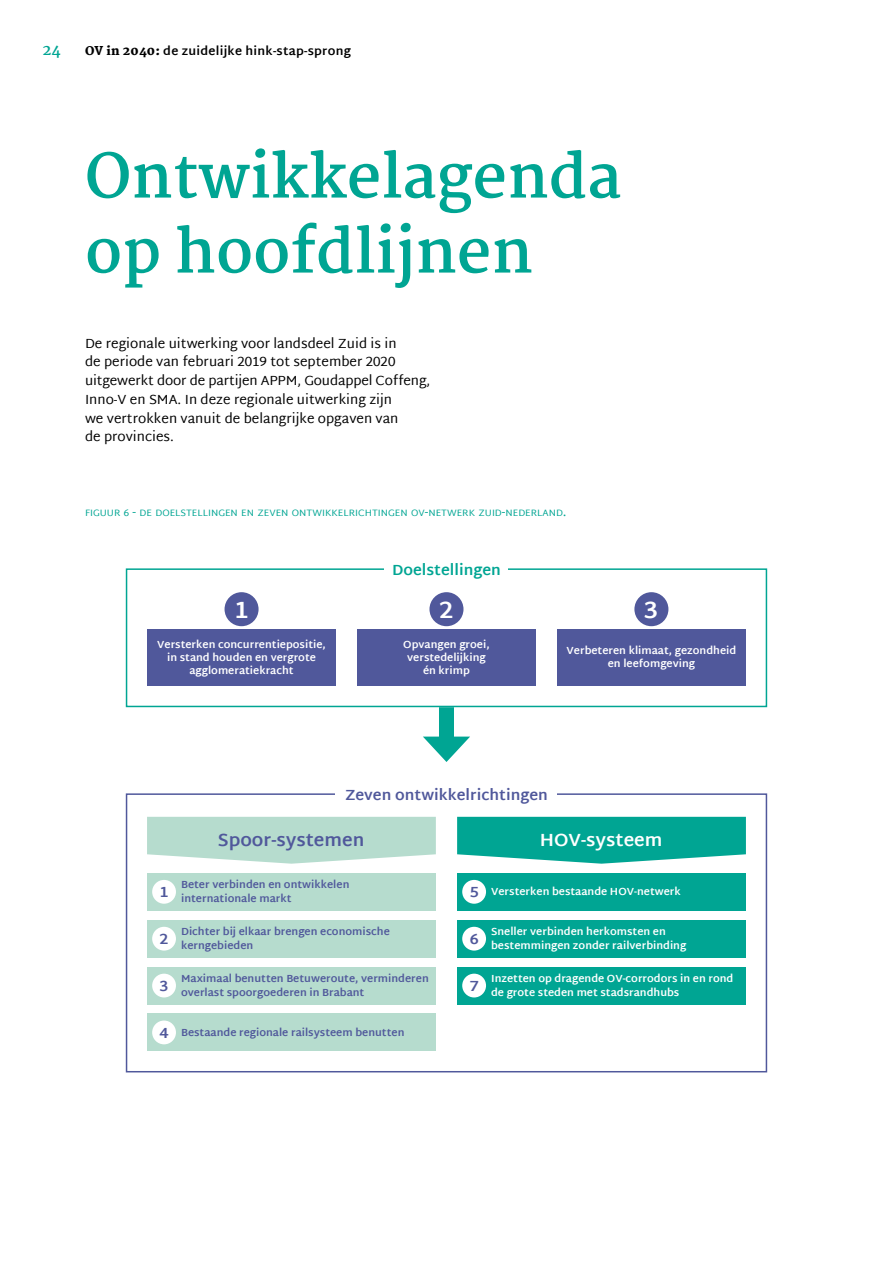
<style>
.page{position:relative;width:893px;height:1263px;background:#fff}
.page>*{position:absolute;margin:0;border:0;box-sizing:border-box;transform-origin:0 0}
.t1{font:700 60px/75px "Martel";color:#00a593}
.t2{font:700 24px "Martel Sans";color:#fff}
.t3{font:700 18px "Martel Sans";color:#50589b}
.t4{font:700 18px "Martel Sans";color:#fff}
.t5{font:700 15px "Martel Sans";color:#50589b}
.t6{font:700 15px "Martel Sans";color:#00a593}
.t7{font:700 15px "Martel";color:#00a593}
.t8{font:13.5px/18.8px "Martel Sans";color:#000}
.t9{font:700 12px "Martel Sans";letter-spacing:.02em;color:#000}
.t10{font:700 10.5px/12.8px "Martel Sans";color:#fff;text-align:center}
.t11{font:700 10.5px/13.5px "Martel Sans";color:#50589b}
.t12{font:9.45px "Martel Sans";color:#00a593}
.s1{font-family:"Martel";font-weight:800}
.s2{font-size:9.75px}
.s3{font-size:13.5px}
</style>
<div class="page">
<div style="left:439px;top:707px;width:15px;height:39px;background:#00a593"></div>
<svg style="left:423px;top:736px;width:47px;height:26px"></svg>
<div style="left:126px;top:568px;width:641px;height:139px;border:2px solid #00a593"></div>
<div style="left:357px;top:630px;width:179px;height:56px;background:#50589b"></div>
<div style="left:557px;top:630px;width:189px;height:56px;background:#50589b"></div>
<div style="left:147px;top:630px;width:189px;height:56px;background:#50589b"></div>
<div style="left:225px;top:592px;width:34px;height:34px;background:#50589b;border-radius:50%"></div>
<div style="left:429px;top:592px;width:34px;height:34px;background:#50589b;border-radius:50%"></div>
<div style="left:634px;top:592px;width:34px;height:34px;background:#50589b;border-radius:50%"></div>
<div style="left:385px;top:553px;width:123px;height:26px;background:#fff"></div>
<div style="left:126px;top:793px;width:641px;height:279px;border:2px solid #50589b"></div>
<div style="left:336px;top:778px;width:221px;height:26px;background:#fff"></div>
<svg style="left:147px;top:817px;width:289px;height:47px;background:#bddfd3"></svg>
<svg style="left:457px;top:817px;width:289px;height:47px;background:#1bae9e"></svg>
<div style="left:147px;top:873px;width:289px;height:37px;background:#b6dcce"></div>
<div style="left:457px;top:873px;width:289px;height:37px;background:#00a593"></div>
<div style="left:147px;top:920px;width:289px;height:37px;background:#b6dcce"></div>
<div style="left:457px;top:920px;width:289px;height:37px;background:#00a593"></div>
<div style="left:147px;top:967px;width:289px;height:37px;background:#b6dcce"></div>
<div style="left:457px;top:967px;width:289px;height:37px;background:#00a593"></div>
<div style="left:147px;top:1014px;width:289px;height:37px;background:#b6dcce"></div>
<div style="left:152px;top:880px;width:24px;height:24px;background:#fff;border-radius:50%"></div>
<div style="left:462px;top:880px;width:24px;height:24px;background:#fff;border-radius:50%"></div>
<div style="left:152px;top:927px;width:24px;height:23px;background:#fff;border-radius:50%"></div>
<div style="left:462px;top:927px;width:24px;height:23px;background:#fff;border-radius:50%"></div>
<div style="left:152px;top:974px;width:24px;height:23px;background:#fff;border-radius:50%"></div>
<div style="left:462px;top:974px;width:24px;height:23px;background:#fff;border-radius:50%"></div>
<div style="left:152px;top:1020px;width:24px;height:24px;background:#fff;border-radius:50%"></div>
<h3 class="t7" style="left:43px;top:41px;width:20px">24</h3>
<p class="t9" style="left:85px;top:44px;width:267px"><span class="s1">OV in 2040:</span> de zuidelijke hink-stap-sprong</p>
<h1 class="t1" style="left:85px;top:139px;width:538px">Ontwikkelagenda op hoofdlijnen</h1>
<p class="t8" style="left:85px;top:334px;width:347px">De regionale uitwerking voor landsdeel Zuid is in<br>de periode van februari 2019 tot september 2020 uitgewerkt door de partijen APPM, Goudappel Coffeng, Inno-V en SMA. In deze regionale uitwerking zijn<br>we vertrokken vanuit de belangrijke opgaven van<br>de provincies.</p>
<p class="t12" style="left:85px;top:508px;width:483px">FIGUUR <span class="s2">6</span> <span class="s3">-</span> DE DOELSTELLINGEN EN ZEVEN ONTWIKKELRICHTINGEN OV<span class="s3">-</span>NETWERK ZUID<span class="s3">-</span>NEDERLAND<span class="s3">.</span></p>
<h3 class="t6" style="left:392px;top:561px;width:110px">Doelstellingen</h3>
<h2 class="t2" style="left:234px;top:596px;width:16px">1</h2>
<h2 class="t2" style="left:439px;top:596px;width:16px">2</h2>
<h2 class="t2" style="left:644px;top:596px;width:16px">3</h2>
<p class="t10" style="left:157px;top:638px;width:170px">Versterken concurrentiepositie, in stand houden en vergrote agglomeratiekracht</p>
<p class="t10" style="left:403px;top:638px;width:88px">Opvangen groei, verstedelijking én krimp</p>
<p class="t10" style="left:567px;top:644px;width:171px">Verbeteren klimaat, gezondheid en leefomgeving</p>
<h3 class="t5" style="left:345px;top:786px;width:204px">Zeven ontwikkelrichtingen</h3>
<h3 class="t3" style="left:218px;top:829px;width:148px">Spoor-systemen</h3>
<h3 class="t4" style="left:540px;top:829px;width:124px">HOV-systeem</h3>
<p class="t11" style="left:181px;top:878px;width:170px">Beter verbinden en ontwikkelen internationale markt</p>
<p class="t10" style="left:491px;top:885px;width:191px">Versterken bestaande HOV-netwerk</p>
<p class="t11" style="left:181px;top:925px;width:210px">Dichter bij elkaar brengen economische kerngebieden</p>
<p class="t10" style="left:491px;top:925px;width:197px;line-height:13.5px;text-align:left">Sneller verbinden herkomsten en bestemmingen zonder railverbinding</p>
<p class="t11" style="left:181px;top:972px;width:249px">Maximaal benutten Betuweroute, verminderen overlast spoorgoederen in Brabant</p>
<p class="t10" style="left:491px;top:972px;width:244px;line-height:13.5px;text-align:left">Inzetten op dragende OV-corrodors in en rond de grote steden met stadsrandhubs</p>
<p class="t11" style="left:181px;top:1025px;width:225px">Bestaande regionale railsysteem benutten</p>
<h3 class="t5" style="left:160px;top:883px;width:11px">1</h3>
<h3 class="t5" style="left:470px;top:883px;width:11px">5</h3>
<h3 class="t5" style="left:160px;top:930px;width:11px">2</h3>
<h3 class="t5" style="left:470px;top:930px;width:11px">6</h3>
<h3 class="t5" style="left:160px;top:977px;width:11px">3</h3>
<h3 class="t5" style="left:470px;top:977px;width:11px">7</h3>
<h3 class="t5" style="left:160px;top:1024px;width:11px">4</h3>
</div>
